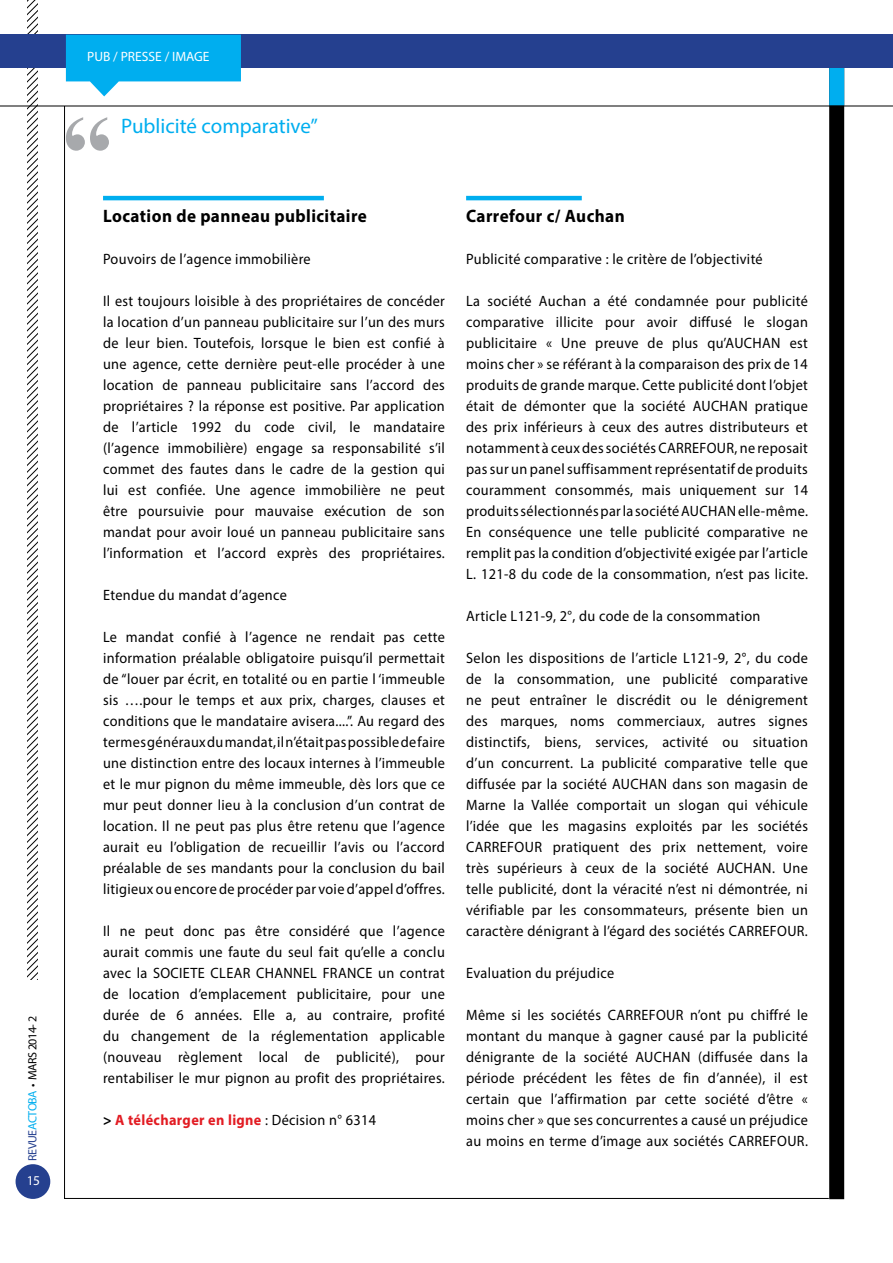
<style>
.page{position:relative;width:893px;height:1263px;background:#fff}
.page>*{position:absolute;margin:0;border:0;box-sizing:border-box;transform-origin:0 0}
.t1{font:700 102.6px "Times New Roman";color:#a7a9ac}
.t2{font:21px "Myriad Pro";color:#00aeef}
.t3{font:700 18px "Myriad Pro";letter-spacing:.025em;color:#000;scale:.95 1}
.t4{font:15px/21px "Myriad Pro";letter-spacing:.025em;color:#000;text-align:justify;scale:.95 1}
.t5{font:700 15px "Myriad Pro";letter-spacing:.025em;color:#e21c23;scale:.95 1}
.t6{font:13.5px "Myriad Pro";color:#fff}
.t7{font:12px "Myriad Pro";letter-spacing:-.04em;color:#000}
.s1{color:#25408f}
.s2{color:#00aeef}
.s3{color:#000}
.s4{font-weight:400;color:#000}
</style>
<div class="page">
<svg style="left:28px;top:0;width:9px;height:979px"></svg>
<div style="left:16px;top:1164px;width:34px;height:35px;background:#25408f;border-radius:50%"></div>
<div style="left:829px;top:40px;width:15px;height:1159px;background:#000"></div>
<div style="left:829px;top:65px;width:15px;height:41px;background:#00aeef"></div>
<div style="left:0;top:35px;width:893px;height:33px;background:#25408f"></div>
<hr style="left:0;top:106px;width:893px;height:1px;background:#000">
<hr style="left:103px;top:196px;width:221px;height:4px;background:#00aeef">
<hr style="left:466px;top:196px;width:116px;height:4px;background:#00aeef">
<svg style="left:66px;top:35px;width:175px;height:61px"></svg>
<p class="t7" style="left:25px;top:1160px;width:146px;rotate:-90deg"><span class="s1">REVUE</span><span class="s2">ACTOBA</span> • MARS 2014- 2</p>
<p class="t6" style="left:27px;top:1172px;width:15px">15</p>
<p class="t6" style="left:87px;top:48px;width:124px">PUB / PRESSE / IMAGE</p>
<h1 class="t1" style="left:62px;top:81px;width:53px">“</h1>
<h2 class="t2" style="left:121px;top:113px;width:198px">Publicité comparative”</h2>
<p class="t3" style="left:103px;top:204px;width:279px">Location de panneau publicitaire</p>
<p class="t4" style="left:103px;top:248px;width:220px">Pouvoirs de l’agence immobilière</p>
<p class="t4" style="left:103px;top:290px;width:361px">Il est toujours loisible à des propriétaires de concéder la location d’un panneau publicitaire sur l’un des murs de leur bien. Toutefois, lorsque le bien est confié à une agence, cette dernière peut-elle procéder à une location de panneau publicitaire sans l’accord des propriétaires ? la réponse est positive. Par application de l’article 1992 du code civil, le mandataire (l’agence immobilière) engage sa responsabilité s’il commet des fautes dans le cadre de la gestion qui lui est confiée. Une agence immobilière ne peut être poursuivie pour mauvaise exécution de son mandat pour avoir loué un panneau publicitaire sans l’information et l’accord exprès des propriétaires.</p>
<p class="t4" style="left:103px;top:584px;width:195px">Etendue du mandat d’agence</p>
<p class="t4" style="left:103px;top:626px;width:361px">Le mandat confié à l’agence ne rendait pas cette information préalable obligatoire puisqu’il permettait de “louer par écrit, en totalité ou en partie l ‘immeuble sis ….pour le temps et aux prix, charges, clauses et conditions que le mandataire avisera....”. Au regard des termes généraux du mandat, il n’était pas possible de faire une distinction entre des locaux internes à l’immeuble et le mur pignon du même immeuble, dès lors que ce mur peut donner lieu à la conclusion d’un contrat de location. Il ne peut pas plus être retenu que l’agence aurait eu l’obligation de recueillir l’avis ou l’accord préalable de ses mandants pour la conclusion du bail litigieux ou encore de procéder par voie d’appel d’offres.</p>
<p class="t4" style="left:103px;top:920px;width:361px">Il ne peut donc pas être considéré que l’agence aurait commis une faute du seul fait qu’elle a conclu avec la SOCIETE CLEAR CHANNEL FRANCE un contrat de location d’emplacement publicitaire, pour une durée de 6 années. Elle a, au contraire, profité du changement de la réglementation applicable (nouveau règlement local de publicité), pour rentabiliser le mur pignon au profit des propriétaires.</p>
<p class="t5" style="left:103px;top:1110px;width:289px"><span class="s3">&gt;</span> A télécharger en ligne <span class="s4">: Décision n° 6314</span></p>
<p class="t3" style="left:466px;top:204px;width:168px">Carrefour c/ Auchan</p>
<p class="t4" style="left:466px;top:248px;width:314px">Publicité comparative : le critère de l’objectivité</p>
<p class="t4" style="left:466px;top:290px;width:361px">La société Auchan a été condamnée pour publicité comparative illicite pour avoir diffusé le slogan publicitaire « Une preuve de plus qu’AUCHAN est moins cher » se référant à la comparaison des prix de 14 produits de grande marque. Cette publicité dont l’objet était de démonter que la société AUCHAN pratique des prix inférieurs à ceux des autres distributeurs et notamment à ceux des sociétés CARREFOUR, ne reposait pas sur un panel suffisamment représentatif de produits couramment consommés, mais uniquement sur 14 produits sélectionnés par la société AUCHAN elle-même.<br>En conséquence une telle publicité comparative ne remplit pas la condition d’objectivité exigée par l’article L. 121-8 du code de la consommation, n’est pas licite.</p>
<p class="t4" style="left:466px;top:605px;width:311px">Article L121-9, 2°, du code de la consommation</p>
<p class="t4" style="left:466px;top:647px;width:361px">Selon les dispositions de l’article L121-9, 2°, du code de la consommation, une publicité comparative ne peut entraîner le discrédit ou le dénigrement des marques, noms commerciaux, autres signes distinctifs, biens, services, activité ou situation d’un concurrent. La publicité comparative telle que diffusée par la société AUCHAN dans son magasin de Marne la Vallée comportait un slogan qui véhicule l’idée que les magasins exploités par les sociétés CARREFOUR pratiquent des prix nettement, voire très supérieurs à ceux de la société AUCHAN. Une telle publicité, dont la véracité n’est ni démontrée, ni vérifiable par les consommateurs, présente bien un caractère dénigrant à l’égard des sociétés CARREFOUR.</p>
<p class="t4" style="left:466px;top:962px;width:157px">Evaluation du préjudice</p>
<p class="t4" style="left:466px;top:1004px;width:361px">Même si les sociétés CARREFOUR n’ont pu chiffré le montant du manque à gagner causé par la publicité dénigrante de la société AUCHAN (diffusée dans la période précédent les fêtes de fin d’année), il est certain que l’affirmation par cette société d’être « moins cher » que ses concurrentes a causé un préjudice au moins en terme d’image aux sociétés CARREFOUR.</p>
</div>
